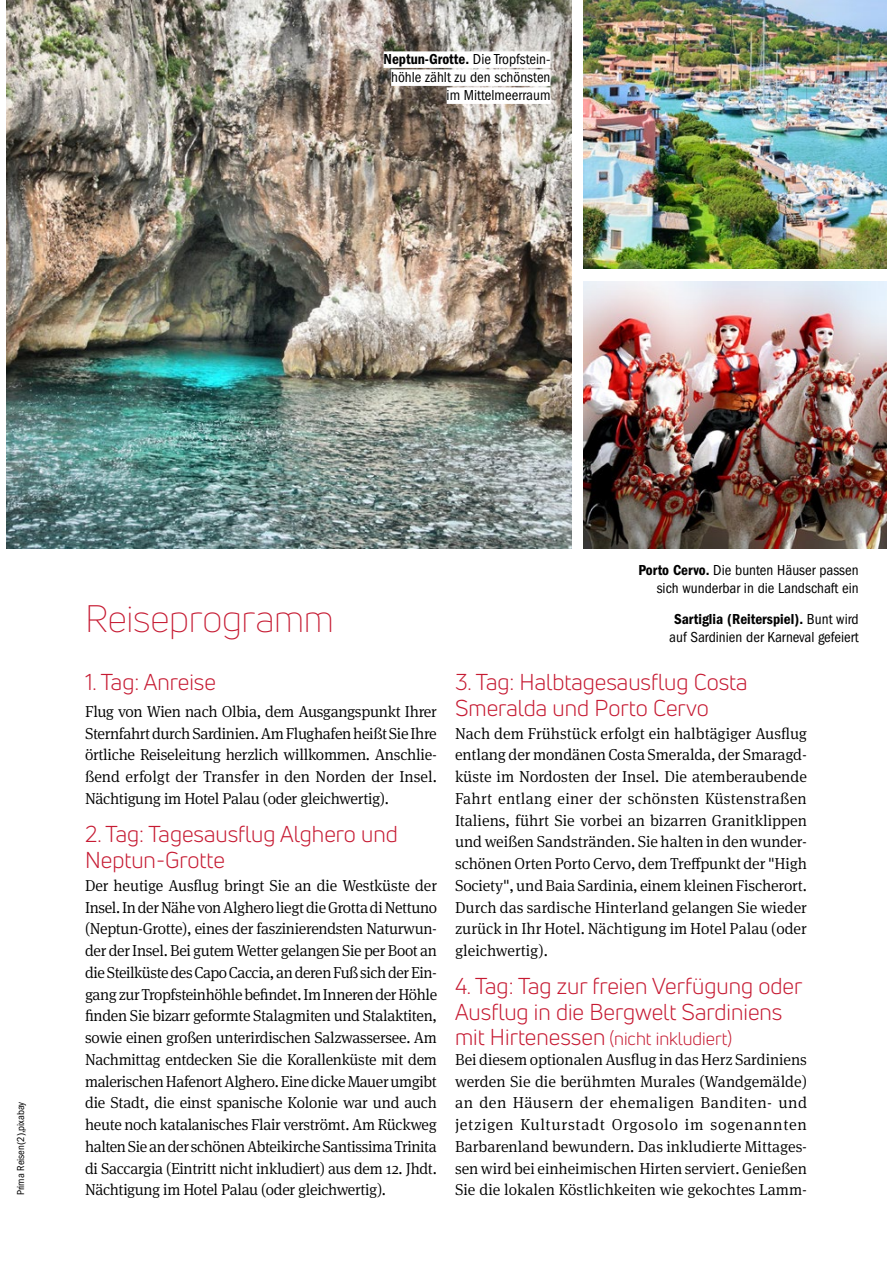
<style>
.page{position:relative;width:893px;height:1263px;background:#fff}
.page>*{position:absolute;margin:0;border:0;box-sizing:border-box;transform-origin:0 0}
.t1{font:300 37.5px "Uni Neue";letter-spacing:-.01em;color:#c61a32}
.t2{font:22.5px/25.5px "Uni Neue";color:#c61a32}
.t3{font:18px "Uni Neue";color:#c61a32}
.t4{font:300 15.9px/21.8px "Meta Serif Pro";letter-spacing:-.015em;color:#000;text-align:justify}
.t5{font:condensed 15px/18px "ITC Franklin Gothic Std";color:#000;text-align:right}
.t6{font:15px "ITC Franklin Gothic Std Dm Cd";color:#000}
.t7{font:condensed 10.5px "ITC Franklin Gothic Std";color:#000}
.s1{font-family:"ITC Franklin Gothic Std";font-stretch:condensed}
.s2{font-family:"ITC Franklin Gothic Std Dm Cd";font-stretch:normal}
.s3{font-size:22.5px}
</style>
<div class="page">
<img style="left:6px;top:0;width:565px;height:549px">
<img style="left:584px;top:0;width:303px;height:268px">
<img style="left:584px;top:281px;width:303px;height:267px">
<div style="left:384px;top:51px;width:167px;height:17px;background:#fff"></div>
<div style="left:391px;top:69px;width:160px;height:17px;background:#fff"></div>
<div style="left:447px;top:87px;width:104px;height:17px;background:#fff"></div>
<p class="t6" style="left:384px;top:51px;width:168px">Neptun-Grotte. <span class="s1">Die Tropfstein-</span></p>
<p class="t5" style="left:391px;top:68px;width:161px">höhle zählt zu den schönsten im Mittelmeerraum</p>
<p class="t7" style="left:15px;top:1195px;width:95px;rotate:-90deg">Prima Reisen(2),pixabay</p>
<h1 class="t1" style="left:85px;top:595px;width:250px">Reiseprogramm</h1>
<h2 class="t2" style="left:85px;top:669px;width:132px">1. Tag: Anreise</h2>
<p class="t4" style="left:85px;top:700px;width:353px">Flug von Wien nach Olbia, dem Ausgangspunkt Ihrer Sternfahrt durch Sardinien. Am Flughafen heißt Sie Ihre örtliche Reiseleitung herzlich willkommen. Anschlie&shy;ßend erfolgt der Transfer in den Norden der Insel.<br>Nächtigung im Hotel Palau (oder gleichwertig).</p>
<h2 class="t2" style="left:85px;top:821px;width:314px">2. Tag: Tagesausflug Alghero und<br>Neptun-Grotte</h2>
<p class="t4" style="left:85px;top:874px;width:354px">Der heutige Ausflug bringt Sie an die Westküste der Insel. In der Nähe von Alghero liegt die Grotta di Nettuno (Neptun-Grotte), eines der faszinierendsten Naturwun&shy;der der Insel. Bei gutem Wetter gelangen Sie per Boot an die Steilküste des Capo Caccia, an deren Fuß sich der Ein&shy;gang zur Tropfsteinhöhle befindet. Im Inneren der Höhle finden Sie bizarr geformte Stalagmiten und Stalaktiten, sowie einen großen unterirdischen Salzwassersee. Am Nachmittag entdecken Sie die Korallenküste mit dem malerischen Hafenort Alghero. Eine dicke Mauer umgibt die Stadt, die einst spanische Kolonie war und auch heute noch katalanisches Flair verströmt. Am Rückweg halten Sie an der schönen Abteikirche Santissima Trinita di Saccargia (Eintritt nicht inkludiert) aus dem 12. Jhdt.<br>Nächtigung im Hotel Palau (oder gleichwertig).</p>
<p class="t5" style="left:638px;top:561px;width:222px"><span class="s2">Porto Cervo.</span> Die bunten Häuser passen sich wunderbar in die Landschaft ein</p>
<p class="t6" style="left:674px;top:610px;width:186px">Sartiglia (Reiterspiel). <span class="s1">Bunt wird</span></p>
<p class="t5" style="left:669px;top:628px;width:191px">auf Sardinien der Karneval gefeiert</p>
<h2 class="t2" style="left:455px;top:669px;width:294px">3. Tag: Halbtagesausflug Costa<br>Smeralda und Porto Cervo</h2>
<p class="t4" style="left:455px;top:721px;width:354px">Nach dem Frühstück erfolgt ein halbtägiger Ausflug entlang der mondänen Costa Smeralda, der Smaragd&shy;küste im Nordosten der Insel. Die atemberaubende Fahrt entlang einer der schönsten Küstenstraßen Italiens, führt Sie vorbei an bizarren Granitklippen und weißen Sandstränden. Sie halten in den wunder&shy;schönen Orten Porto Cervo, dem Treffpunkt der "High Society", und Baia Sardinia, einem kleinen Fischerort.<br>Durch das sardische Hinterland gelangen Sie wieder zurück in Ihr Hotel. Nächtigung im Hotel Palau (oder gleichwertig).</p>
<h2 class="t2" style="left:455px;top:973px;width:349px">4. Tag: Tag zur freien Verfügung oder<br>Ausflug in die Bergwelt Sardiniens</h2>
<p class="t3" style="left:455px;top:1028px;width:279px"><span class="s3">mit Hirtenessen</span> (nicht inkludiert)</p>
<p class="t4" style="left:455px;top:1048px;width:354px">Bei diesem optionalen Ausflug in das Herz Sardiniens werden Sie die berühmten Murales (Wandgemälde) an den Häusern der ehemaligen Banditen- und jetzigen Kulturstadt Orgosolo im sogenannten Barbarenland bewundern. Das inkludierte Mittages&shy;sen wird bei einheimischen Hirten serviert. Genießen Sie die lokalen Köstlichkeiten wie gekochtes Lamm-</p>
</div>
